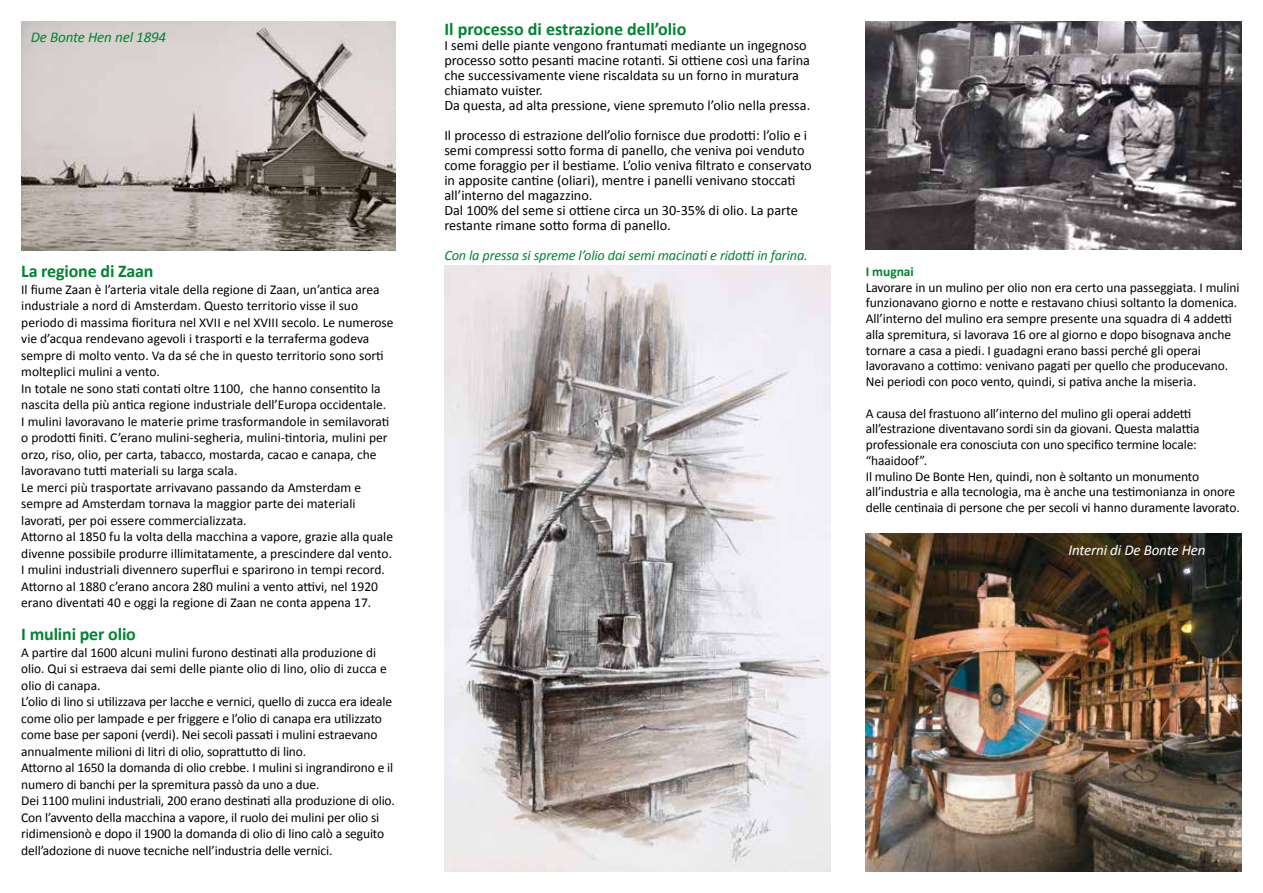
<style>
.page{position:relative;width:1263px;height:893px;background:#fff}
.page>*{position:absolute;margin:0;border:0;box-sizing:border-box;transform-origin:0 0}
.t1{font:700 18px "Calibri";letter-spacing:-.01em;color:#008530}
.t2{font:italic 15px "Calibri";letter-spacing:-.01em;color:#fff}
.t3{font:italic 15px "Calibri";letter-spacing:-.01em;color:#008530}
.t4{font:14.25px/15px "Calibri";color:#000}
.t5{font:italic 14.25px "Calibri";letter-spacing:-.01em;color:#008530}
.t6{font:13.5px/16.5px "Calibri";letter-spacing:-.005em;color:#000}
.t7{font:700 13.5px "Calibri";letter-spacing:-.005em;color:#008530}
</style>
<div class="page">
<img style="left:21px;top:21px;width:374px;height:230px">
<img style="left:866px;top:21px;width:376px;height:229px">
<img style="left:444px;top:266px;width:386px;height:606px">
<img style="left:866px;top:534px;width:376px;height:338px">
<p class="t3" style="left:31px;top:27px;width:137px">De Bonte Hen nel 1894</p>
<h1 class="t1" style="left:444px;top:17px;width:244px">Il processo di estrazione dell’olio</h1>
<p class="t4" style="left:444px;top:38px;width:367px">I semi delle piante vengono frantumati mediante un ingegnoso processo sotto pesanti macine rotanti. Si ottiene così una farina che successivamente viene riscaldata su un forno in muratura chiamato vuister.<br>Da questa, ad alta pressione, viene spremuto l’olio nella pressa.</p>
<p class="t4" style="left:444px;top:128px;width:369px">Il processo di estrazione dell’olio fornisce due prodotti: l’olio e i semi compressi sotto forma di panello, che veniva poi venduto come foraggio per il bestiame. L’olio veniva filtrato e conservato in apposite cantine (oliari), mentre i panelli venivano stoccati all’interno del magazzino.<br>Dal 100% del seme si ottiene circa un 30-35% di olio. La parte restante rimane sotto forma di panello.</p>
<p class="t5" style="left:444px;top:245px;width:365px">Con la pressa si spreme l’olio dai semi macinati e ridotti in farina.</p>
<h1 class="t1" style="left:21px;top:260px;width:134px">La regione di Zaan</h1>
<p class="t6" style="left:21px;top:281px;width:374px">Il fiume Zaan è l’arteria vitale della regione di Zaan, un’antica area industriale a nord di Amsterdam. Questo territorio visse il suo periodo di massima fioritura nel XVII e nel XVIII secolo. Le numerose vie d’acqua rendevano agevoli i trasporti e la terraferma godeva sempre di molto vento. Va da sé che in questo territorio sono sorti molteplici mulini a vento.<br>In totale ne sono stati contati oltre 1100, che hanno consentito la nascita della più antica regione industriale dell’Europa occidentale.<br>I mulini lavoravano le materie prime trasformandole in semilavorati o prodotti finiti. C’erano mulini-segheria, mulini-tintoria, mulini per orzo, riso, olio, per carta, tabacco, mostarda, cacao e canapa, che lavoravano tutti materiali su larga scala.<br>Le merci più trasportate arrivavano passando da Amsterdam e sempre ad Amsterdam tornava la maggior parte dei materiali lavorati, per poi essere commercializzata.<br>Attorno al 1850 fu la volta della macchina a vapore, grazie alla quale divenne possibile produrre illimitatamente, a prescindere dal vento.<br>I mulini industriali divennero superflui e sparirono in tempi record.<br>Attorno al 1880 c’erano ancora 280 mulini a vento attivi, nel 1920 erano diventati 40 e oggi la regione di Zaan ne conta appena 17.</p>
<h1 class="t1" style="left:21px;top:623px;width:116px">I mulini per olio</h1>
<p class="t6" style="left:21px;top:644px;width:375px">A partire dal 1600 alcuni mulini furono destinati alla produzione di olio. Qui si estraeva dai semi delle piante olio di lino, olio di zucca e olio di canapa.<br>L’olio di lino si utilizzava per lacche e vernici, quello di zucca era ideale come olio per lampade e per friggere e l’olio di canapa era utilizzato come base per saponi (verdi). Nei secoli passati i mulini estraevano annualmente milioni di litri di olio, soprattutto di lino.<br>Attorno al 1650 la domanda di olio crebbe. I mulini si ingrandirono e il numero di banchi per la spremitura passò da uno a due.<br>Dei 1100 mulini industriali, 200 erano destinati alla produzione di olio.<br>Con l’avvento della macchina a vapore, il ruolo dei mulini per olio si ridimensionò e dopo il 1900 la domanda di olio di lino calò a seguito dell’adozione di nuove tecniche nell’industria delle vernici.</p>
<p class="t7" style="left:866px;top:263px;width:50px">I mugnai</p>
<p class="t6" style="left:866px;top:279px;width:375px;line-height:15.8px">Lavorare in un mulino per olio non era certo una passeggiata. I mulini funzionavano giorno e notte e restavano chiusi soltanto la domenica.<br>All’interno del mulino era sempre presente una squadra di 4 addetti alla spremitura, si lavorava 16 ore al giorno e dopo bisognava anche tornare a casa a piedi. I guadagni erano bassi perché gli operai lavoravano a cottimo: venivano pagati per quello che producevano.<br>Nei periodi con poco vento, quindi, si pativa anche la miseria.</p>
<p class="t6" style="left:866px;top:405px;width:376px;line-height:15.8px">A causa del frastuono all’interno del mulino gli operai addetti all’estrazione diventavano sordi sin da giovani. Questa malattia professionale era conosciuta con uno specifico termine locale: “haaidoof”.<br>Il mulino De Bonte Hen, quindi, non è soltanto un monumento all’industria e alla tecnologia, ma è anche una testimonianza in onore delle centinaia di persone che per secoli vi hanno duramente lavorato.</p>
<p class="t2" style="left:1068px;top:540px;width:139px">Interni di De Bonte Hen</p>
</div>
